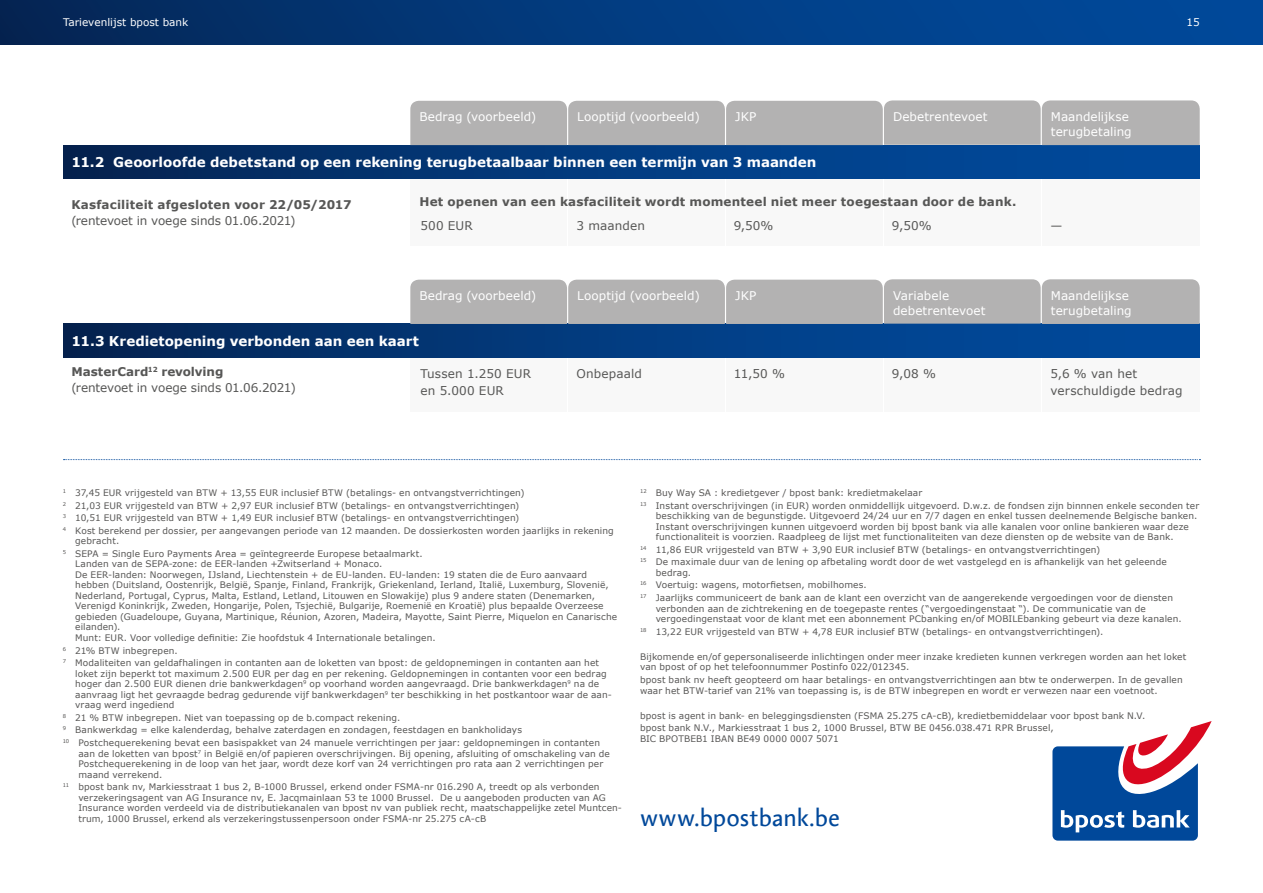
<style>
.page{position:relative;width:1263px;height:893px;background:#fff}
.page>*{position:absolute;margin:0;border:0;box-sizing:border-box;transform-origin:0 0}
.t1{font:24px "Aroma No 2 LT Com";letter-spacing:-.005em;color:#00489a}
.t2{font:700 13.5px "Verdana";color:#fff}
.t3{font:12px/16.5px "Verdana";letter-spacing:.005em;color:#575756}
.t4{font:12px/15px "Verdana";letter-spacing:.005em;color:#fff}
.t5{font:700 12px "Verdana";letter-spacing:.015em;color:#575756}
.t6{font:10.5px "Verdana";color:#fff}
.t7{font:9px/10.5px "Verdana";letter-spacing:.015em;color:#585756}
.s1{font-weight:700}
</style>
<div class="page">
<div style="left:410px;top:357px;width:157px;height:54px;background:#f8f8f8"></div>
<div style="left:568px;top:357px;width:157px;height:54px;background:#f8f8f8"></div>
<div style="left:726px;top:357px;width:157px;height:54px;background:#f8f8f8"></div>
<div style="left:884px;top:357px;width:157px;height:54px;background:#f8f8f8"></div>
<div style="left:1042px;top:357px;width:158px;height:54px;background:#f8f8f8"></div>
<div style="left:0;top:0;width:1263px;height:45px;background:linear-gradient(to right,#052859,#004da2)"></div>
<div style="left:63px;top:145px;width:1137px;height:34px;background:linear-gradient(to right,#052656,#004ea4)"></div>
<div style="left:410px;top:179px;width:157px;height:67px;background:#f8f8f8"></div>
<div style="left:568px;top:179px;width:157px;height:67px;background:#f8f8f8"></div>
<div style="left:726px;top:179px;width:157px;height:67px;background:#f8f8f8"></div>
<div style="left:884px;top:179px;width:157px;height:67px;background:#f8f8f8"></div>
<div style="left:1042px;top:179px;width:158px;height:67px;background:#f8f8f8"></div>
<div style="left:410px;top:100px;width:790px;height:45px;background:#b3b2b2"></div>
<svg style="left:64px;top:459px;width:1136px;height:1px"></svg>
<div style="left:63px;top:324px;width:1137px;height:33px;background:linear-gradient(to right,#052656,#004ea4)"></div>
<svg style="left:1052px;top:721px;width:159px;height:120px"></svg>
<div style="left:410px;top:279px;width:790px;height:45px;background:#b3b2b2"></div>
<p class="t6" style="left:63px;top:15px;width:127px">Tarievenlijst bpost bank</p>
<p class="t6" style="left:1186px;top:15px;width:15px">15</p>
<h3 class="t4" style="left:419px;top:109px;width:118px">Bedrag (voorbeeld)</h3>
<h3 class="t4" style="left:577px;top:109px;width:124px">Looptijd (voorbeeld)</h3>
<h3 class="t4" style="left:735px;top:109px;width:23px">JKP</h3>
<h3 class="t4" style="left:893px;top:109px;width:96px">Debetrentevoet</h3>
<h2 class="t2" style="left:72px;top:153px;width:746px">11.2 Geoorloofde debetstand op een rekening terugbetaalbaar binnen een termijn van 3 maanden</h2>
<h3 class="t4" style="left:1051px;top:109px;width:82px">Maandelijkse terugbetaling</h3>
<h3 class="t5" style="left:419px;top:193px;width:598px">Het openen van een kasfaciliteit wordt momenteel niet meer toegestaan door de bank.</h3>
<h3 class="t5" style="left:71px;top:196px;width:282px">Kasfaciliteit afgesloten voor 22/05/2017</h3>
<h3 class="t3" style="left:71px;top:213px;width:226px">(rentevoet in voege sinds 01.06.2021)</h3>
<h3 class="t3" style="left:420px;top:217px;width:54px">500 EUR</h3>
<h3 class="t3" style="left:576px;top:217px;width:70px">3 maanden</h3>
<h3 class="t3" style="left:734px;top:217px;width:41px">9,50%</h3>
<h3 class="t3" style="left:892px;top:217px;width:41px">9,50%</h3>
<h3 class="t3" style="left:1050px;top:217px;width:13px">—</h3>
<h3 class="t4" style="left:419px;top:288px;width:118px">Bedrag (voorbeeld)</h3>
<h3 class="t4" style="left:577px;top:288px;width:124px">Looptijd (voorbeeld)</h3>
<h3 class="t4" style="left:735px;top:288px;width:23px">JKP</h3>
<h3 class="t4" style="left:893px;top:288px;width:94px">Variabele debetrentevoet</h3>
<h3 class="t4" style="left:1051px;top:288px;width:82px">Maandelijkse terugbetaling</h3>
<h2 class="t2" style="left:72px;top:331px;width:349px">11.3 Kredietopening verbonden aan een kaart</h2>
<h3 class="t3" style="left:71px;top:363px;width:226px"><span class="s1">MasterCard</span><sup>12</sup> <span class="s1">revolving<br></span>(rentevoet in voege sinds 01.06.2021)</h3>
<h3 class="t3" style="left:420px;top:366px;width:112px">Tussen 1.250 EUR</h3>
<h3 class="t3" style="left:576px;top:365px;width:67px">Onbepaald</h3>
<h3 class="t3" style="left:734px;top:365px;width:53px">11,50 %</h3>
<h3 class="t3" style="left:892px;top:365px;width:45px">9,08 %</h3>
<h3 class="t3" style="left:420px;top:382px;width:85px">en 5.000 EUR</h3>
<h3 class="t3" style="left:1050px;top:366px;width:134px">5,6 % van het verschuldigde bedrag</h3>
<p class="t7" style="left:63px;top:486px;width:553px;line-height:12.6px"><sup>1</sup> 37,45 EUR vrijgesteld van BTW + 13,55 EUR inclusief BTW (betalings- en ontvangstverrichtingen)<br><sup>2</sup> 21,03 EUR vrijgesteld van BTW + 2,97 EUR inclusief BTW (betalings- en ontvangstverrichtingen)<br><sup>3</sup> 10,51 EUR vrijgesteld van BTW + 1,49 EUR inclusief BTW (betalings- en ontvangstverrichtingen)<br><sup>4</sup> Kost berekend per dossier, per aangevangen periode van 12 maanden. De dossierkosten worden jaarlijks in rekening</p>
<p class="t7" style="left:63px;top:535px;width:362px;line-height:12.6px;text-indent:13px">gebracht.<br><sup>5</sup> SEPA = Single Euro Payments Area = geïntegreerde Europese betaalmarkt.</p>
<p class="t7" style="left:75px;top:559px;width:543px">Landen van de SEPA-zone: de EER-landen +Zwitserland + Monaco.<br>De EER-landen: Noorwegen, IJsland, Liechtenstein + de EU-landen. EU-landen: 19 staten die de Euro aanvaard hebben (Duitsland, Oostenrijk, België, Spanje, Finland, Frankrijk, Griekenland, Ierland, Italië, Luxemburg, Slovenië, Nederland, Portugal, Cyprus, Malta, Estland, Letland, Litouwen en Slowakije) plus 9 andere staten (Denemarken, Verenigd Koninkrijk, Zweden, Hongarije, Polen, Tsjechië, Bulgarije, Roemenië en Kroatië) plus bepaalde Overzeese gebieden (Guadeloupe, Guyana, Martinique, Réunion, Azoren, Madeira, Mayotte, Saint Pierre, Miquelon en Canarische eilanden).<br>Munt: EUR. Voor volledige definitie: Zie hoofdstuk 4 Internationale betalingen.</p>
<p class="t7" style="left:63px;top:644px;width:538px;line-height:12.6px"><sup>6</sup> 21% BTW inbegrepen.<br><sup>7</sup> Modaliteiten van geldafhalingen in contanten aan de loketten van bpost: de geldopnemingen in contanten aan het</p>
<p class="t7" style="left:75px;top:668px;width:538px">loket zijn beperkt tot maximum 2.500 EUR per dag en per rekening. Geldopnemingen in contanten voor een bedrag hoger dan 2.500 EUR dienen drie bankwerkdagen<sup>9</sup> op voorhand worden aangevraagd. Drie bankwerkdagen<sup>9</sup> na de aanvraag ligt het gevraagde bedrag gedurende vijf bankwerkdagen<sup>9</sup> ter beschikking in het postkantoor waar de aan&shy;vraag werd ingediend</p>
<p class="t7" style="left:63px;top:711px;width:539px;line-height:12.6px"><sup>8</sup> 21 % BTW inbegrepen. Niet van toepassing op de b.compact rekening.<br><sup>9</sup> Bankwerkdag = elke kalenderdag, behalve zaterdagen en zondagen, feestdagen en bankholidays<br><sup>10</sup> Postchequerekening bevat een basispakket van 24 manuele verrichtingen per jaar: geldopnemingen in contanten</p>
<p class="t7" style="left:78px;top:748px;width:533px">aan de loketten van bpost<sup>7</sup> in België en/of papieren overschrijvingen. Bij opening, afsluiting of omschakeling van de<br>Postchequerekening in de loop van het jaar, wordt deze korf van 24 verrichtingen pro rata aan 2 verrichtingen per maand verrekend.</p>
<p class="t7" style="left:78px;top:782px;width:545px;text-indent:-16px"><sup>11</sup> bpost bank nv, Markiesstraat 1 bus 2, B-1000 Brussel, erkend onder FSMA-nr 016.290 A, treedt op als verbonden verzekeringsagent van AG Insurance nv, E. Jacqmainlaan 53 te 1000 Brussel. De u aangeboden producten van AG Insurance worden verdeeld via de distributiekanalen van bpost nv van publiek recht, maatschappelijke zetel Muntcen&shy;trum, 1000 Brussel, erkend als verzekeringstussenpersoon onder FSMA-nr 25.275 cA-cB</p>
<p class="t7" style="left:640px;top:486px;width:561px;line-height:12.6px"><sup>12</sup> Buy Way SA : kredietgever / bpost bank: kredietmakelaar<br><sup>13</sup> Instant overschrijvingen (in EUR) worden onmiddellijk uitgevoerd. D.w.z. de fondsen zijn binnnen enkele seconden ter</p>
<p class="t7" style="left:656px;top:510px;width:543px">beschikking van de begunstigde. Uitgevoerd 24/24 uur en 7/7 dagen en enkel tussen deelnemende Belgische banken.<br>Instant overschrijvingen kunnen uitgevoerd worden bij bpost bank via alle kanalen voor online bankieren waar deze functionaliteit is voorzien. Raadpleeg de lijst met functionaliteiten van deze diensten op de website van de Bank.</p>
<p class="t7" style="left:640px;top:543px;width:528px;line-height:12.6px"><sup>14</sup> 11,86 EUR vrijgesteld van BTW + 3,90 EUR inclusief BTW (betalings- en ontvangstverrichtingen)<br><sup>15</sup> De maximale duur van de lening op afbetaling wordt door de wet vastgelegd en is afhankelijk van het geleende</p>
<p class="t7" style="left:640px;top:566px;width:535px;line-height:12.6px;text-indent:16px">bedrag.<br><sup>16</sup> Voertuig: wagens, motorfietsen, mobilhomes.<br><sup>17</sup> Jaarlijks communiceert de bank aan de klant een overzicht van de aangerekende vergoedingen voor de diensten</p>
<p class="t7" style="left:656px;top:603px;width:527px">verbonden aan de zichtrekening en de toegepaste rentes (“vergoedingenstaat “). De communicatie van de vergoedingenstaat voor de klant met een abonnement PCbanking en/of MOBILEbanking gebeurt via deze kanalen.</p>
<p class="t7" style="left:640px;top:626px;width:465px"><sup>18</sup> 13,22 EUR vrijgesteld van BTW + 4,78 EUR inclusief BTW (betalings- en ontvangstverrichtingen).</p>
<p class="t7" style="left:640px;top:651px;width:548px">Bijkomende en/of gepersonaliseerde inlichtingen onder meer inzake kredieten kunnen verkregen worden aan het loket van bpost of op het telefoonnummer Postinfo 022/012345.</p>
<p class="t7" style="left:640px;top:674px;width:544px">bpost bank nv heeft geopteerd om haar betalings- en ontvangstverrichtingen aan btw te onderwerpen. In de gevallen waar het BTW-tarief van 21% van toepassing is, is de BTW inbegrepen en wordt er verwezen naar een voetnoot.</p>
<p class="t7" style="left:640px;top:709px;width:507px;line-height:12.6px">bpost is agent in bank- en beleggingsdiensten (FSMA 25.275 cA-cB), kredietbemiddelaar voor bpost bank N.V. bpost bank N.V., Markiesstraat 1 bus 2, 1000 Brussel, BTW BE 0456.038.471 RPR Brussel,</p>
<p class="t7" style="left:640px;top:733px;width:200px">BIC BPOTBEB1 IBAN BE49 0000 0007 5071</p>
<h1 class="t1" style="left:640px;top:802px;width:202px">www.bpostbank.be</h1>
</div>
